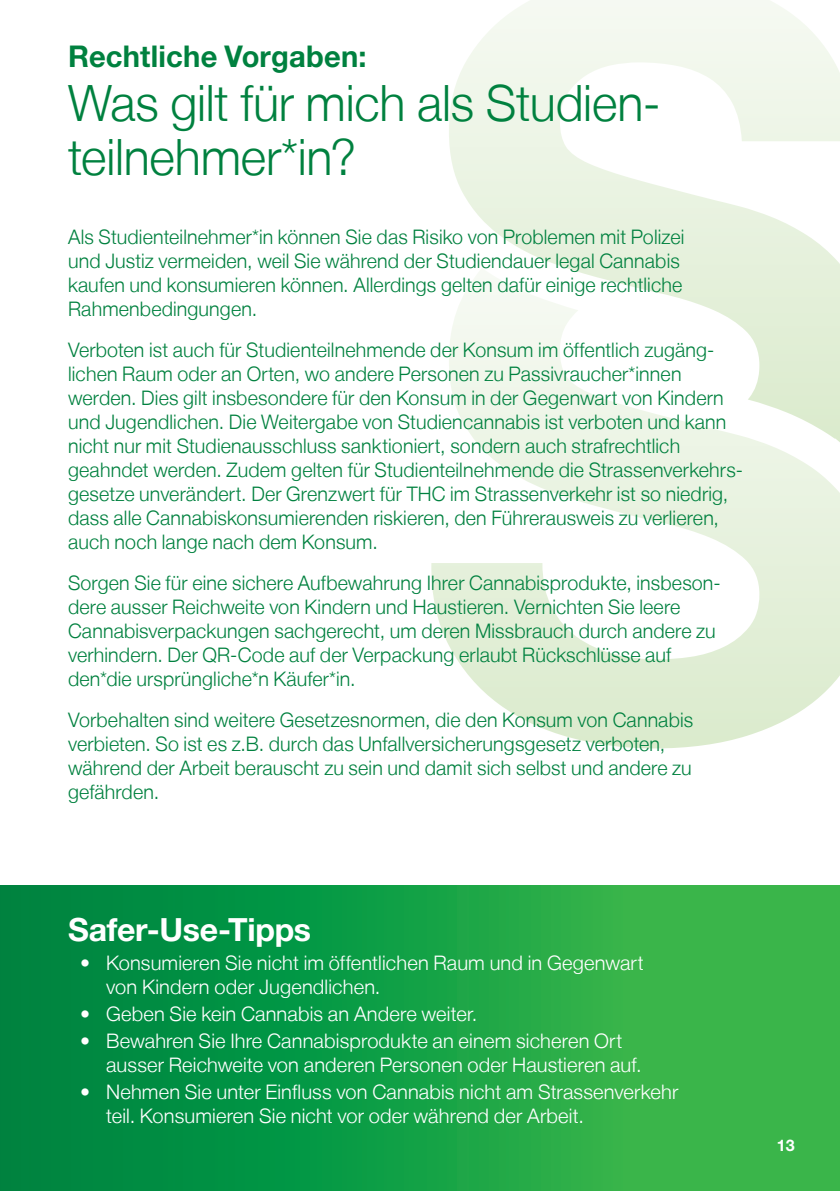
<style>
.page{position:relative;width:840px;height:1191px;background:#fff}
.page>*{position:absolute;margin:0;border:0;box-sizing:border-box;transform-origin:0 0}
.Titel_Grün{font:300 50px/54px "Helvetica Neue LT";letter-spacing:-.005em;color:#00813f}
.überschrift_Grün{font:700 32px "Helvetica Neue LT";letter-spacing:-.01em;color:#fff}
.Titel_Grün-2{font:700 30px "Helvetica Neue LT";letter-spacing:.005em;color:#00813f}
.text_Light_greem{font:300 20px/24px "Helvetica Neue LT";letter-spacing:.01em;color:#00813f}
.t1{font:300 20px/24px "Helvetica Neue LT";letter-spacing:.01em;color:#fff}
.t2{font:700 16px "Helvetica Neue LT";color:#fff}
</style>
<div class="page">
<svg style="left:449px;top:0;width:390px;height:268px"></svg>
<svg style="left:431px;top:268px;width:408px;height:480px"></svg>
<div style="left:0;top:886px;width:839px;height:305px;background:linear-gradient(to right,#008340,#42be4c)"></div>
<p class="Titel_Grün-2" style="left:68px;top:38px;width:300px">Rechtliche Vorgaben:</p>
<p class="Titel_Grün" style="left:68px;top:75px;width:594px">Was gilt für mich als Studien&shy;teilnehmer*in?</p>
<p class="text_Light_greem" style="left:68px;top:225px;width:617px">Als Studienteilnehmer*in können Sie das Risiko von Problemen mit Polizei und Justiz vermeiden, weil Sie während der Studiendauer legal Cannabis kaufen und konsumieren können. Allerdings gelten dafür einige rechtliche Rahmenbedingungen.</p>
<p class="text_Light_greem" style="left:68px;top:338px;width:676px">Verboten ist auch für Studienteilnehmende der Konsum im öffentlich zugäng&shy;lichen Raum oder an Orten, wo andere Personen zu Passivraucher*innen werden. Dies gilt insbesondere für den Konsum in der Gegenwart von Kindern und Jugendlichen. Die Weitergabe von Studiencannabis ist verboten und kann nicht nur mit Studienausschluss sanktioniert, sondern auch strafrechtlich geahndet werden. Zudem gelten für Studienteilnehmende die Strassenverkehrs&shy;gesetze unverändert. Der Grenzwert für THC im Strassenverkehr ist so niedrig, dass alle Cannabiskonsumierenden riskieren, den Führerausweis zu verlieren, auch noch lange nach dem Konsum.</p>
<p class="text_Light_greem" style="left:68px;top:571px;width:653px">Sorgen Sie für eine sichere Aufbewahrung Ihrer Cannabisprodukte, insbeson&shy;dere ausser Reichweite von Kindern und Haustieren. Vernichten Sie leere Cannabisverpackungen sachgerecht, um deren Missbrauch durch andere zu verhindern. Der QR-Code auf der Verpackung erlaubt Rückschlüsse auf den*die ursprüngliche*n Käufer*in.</p>
<p class="text_Light_greem" style="left:68px;top:708px;width:626px">Vorbehalten sind weitere Gesetzesnormen, die den Konsum von Cannabis verbieten. So ist es z.B. durch das Unfallversicherungsgesetz verboten, während der Arbeit berauscht zu sein und damit sich selbst und andere zu gefährden.</p>
<p class="überschrift_Grün" style="left:68px;top:909px;width:244px">Safer-Use-Tipps</p>
<p class="t1" style="left:106px;top:950px;width:538px;text-indent:-26px">• Konsumieren Sie nicht im öffentlichen Raum und in Gegenwart von Kindern oder Jugendlichen.</p>
<p class="t1" style="left:80px;top:1001px;width:398px">• Geben Sie kein Cannabis an Andere weiter.</p>
<p class="t1" style="left:106px;top:1028px;width:536px;text-indent:-26px">• Bewahren Sie Ihre Cannabisprodukte an einem sicheren Ort ausser Reichweite von anderen Personen oder Haustieren auf.</p>
<p class="t1" style="left:106px;top:1079px;width:573px;text-indent:-26px">• Nehmen Sie unter Einfluss von Cannabis nicht am Strassenverkehr teil. Konsumieren Sie nicht vor oder während der Arbeit.</p>
<p class="t2" style="left:776px;top:1135px;width:19px">13</p>
</div>
